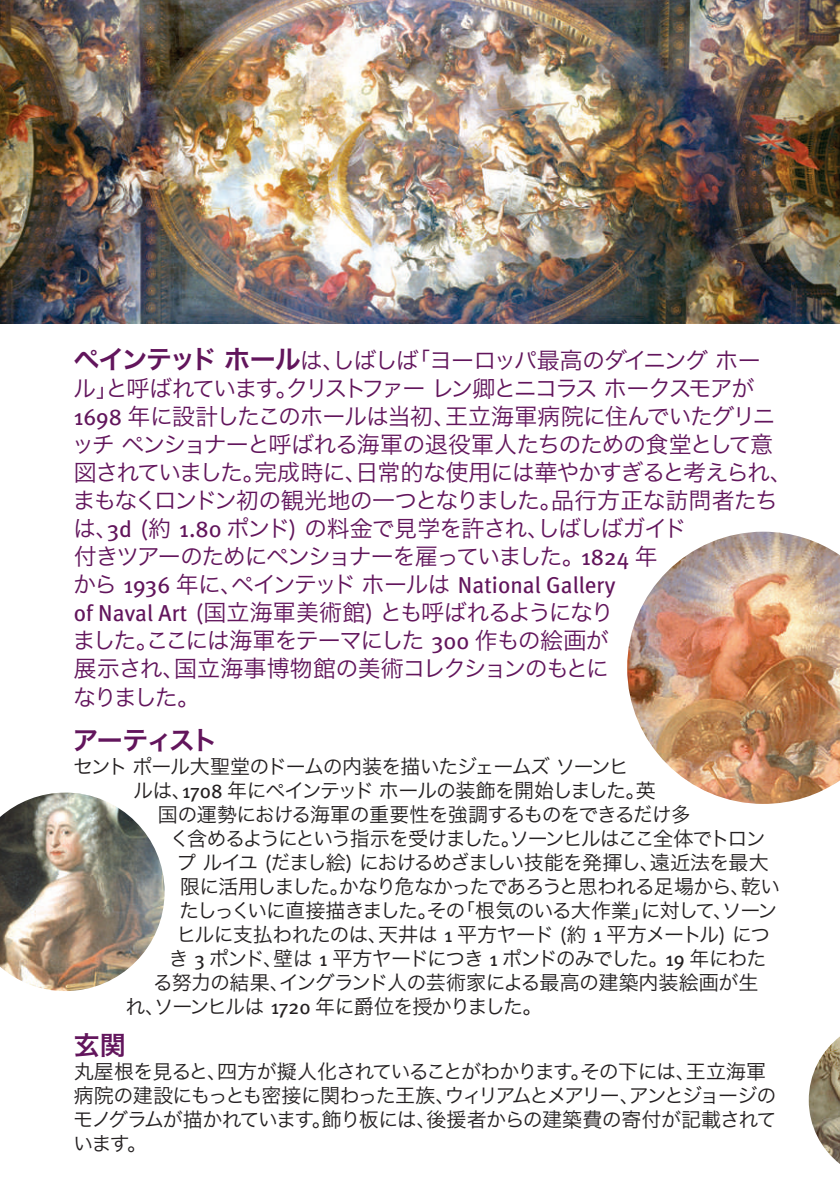
<style>
.page{position:relative;width:840px;height:1191px;background:#fff}
.page>*{position:absolute;margin:0;border:0;box-sizing:border-box;transform-origin:0 0}
.t1{font:26px "Hira Kaku Pro W6";letter-spacing:-.08em;color:#62155c}
.t2{font:23px/28px "Hira Kaku Pro W3";letter-spacing:-.065em;color:#62155c}
.t3{font:23px "Meta";letter-spacing:.005em;color:#62155c}
.t4{font:20px/24px "Hira Kaku Pro W3";letter-spacing:-.065em;color:#231f20}
.t5{font:20px "Hira Kaku Pro W3";letter-spacing:-.1em;color:#231f20}
.t6{font:20px "Hira Kaku Pro W3";letter-spacing:-.025em;color:#231f20}
.s1{font-family:"Hira Kaku Pro W6";font-size:26px}
.s2{font-family:"Meta"}
.s3{font-family:"Hira Kaku Pro W3"}
</style>
<div class="page">
<img style="left:0;top:0;width:839px;height:323px">
<img style="left:627px;top:531px;width:212px;height:273px">
<img style="left:808px;top:1037px;width:31px;height:126px">
<img style="left:0;top:792px;width:164px;height:199px">
<p class="t2" style="left:72px;top:345px;width:722px"><span class="s1">ペインテッド ホール</span>は、しばしば「ヨーロッパ最高のダイニング ホー<br>ル」と呼ばれています。クリストファー レン卿とニコラス ホークスモアが<span class="s2">1698</span> 年に設計したこのホールは当初、王立海軍病院に住んでいたグリニッチ ペンショナーと呼ばれる海軍の退役軍人たちのための食堂として意図されていました。完成時に、日常的な使用には華やかすぎると考えられ、まもなくロンドン初の観光地の一つとなりました。品行方正な訪問者たちは、<span class="s2">3d</span> (約 <span class="s2">1.80</span> ポンド) の料金で見学を許され、しばしばガイド<br>付きツアーのためにペンショナーを雇っていました。<span class="s2">1824</span> 年</p>
<p class="t3" style="left:73px;top:572px;width:543px"><span class="s3">から</span> 1936 <span class="s3">年に、ペインテッド ホールは</span> National Gallery</p>
<p class="t2" style="left:73px;top:597px;width:542px"><span class="s2">of Naval Art</span> (国立海軍美術館) とも呼ばれるようになりました。ここには海軍をテーマにした <span class="s2">300</span> 作もの絵画が展示され、国立海事博物館の美術コレクションのもとになりました。</p>
<h1 class="t1" style="left:73px;top:716px;width:146px">アーティスト</h1>
<p class="t4" style="left:73px;top:753px;width:557px">セント ポール大聖堂のドームの内装を描いたジェームズ ソーンヒ</p>
<p class="t4" style="left:133px;top:777px;width:523px">ルは、<span class="s2">1708</span> 年にペインテッド ホールの装飾を開始しました。英</p>
<p class="t4" style="left:158px;top:801px;width:534px">国の運勢における海軍の重要性を強調するものをできるだけ多</p>
<p class="t5" style="left:170px;top:820px;width:597px">く含めるようにという指示を受けました。ソーンヒルはここ全体でトロン</p>
<p class="t4" style="left:176px;top:849px;width:593px">プ ルイユ (だまし絵) におけるめざましい技能を発揮し、遠近法を最大</p>
<p class="t4" style="left:180px;top:873px;width:601px">限に活用しました。かなり危なかったであろうと思われる足場から、乾い</p>
<p class="t4" style="left:179px;top:897px;width:599px">たしっくいに直接描きました。その「根気のいる大作業」に対して、ソーン</p>
<p class="t4" style="left:176px;top:921px;width:595px">ヒルに支払われたのは、天井は <span class="s2">1</span> 平方ヤード (約 <span class="s2">1</span> 平方メートル) につ</p>
<p class="t4" style="left:169px;top:945px;width:598px">き <span class="s2">3</span> ポンド、壁は <span class="s2">1</span> 平方ヤードにつき <span class="s2">1</span> ポンドのみでした。<span class="s2">19</span> 年にわた</p>
<p class="t6" style="left:153px;top:964px;width:607px">る努力の結果、イングランド人の芸術家による最高の建築内装絵画が生</p>
<p class="t4" style="left:125px;top:993px;width:418px">れ、ソーンヒルは <span class="s2">1720</span> 年に爵位を授かりました。</p>
<h1 class="t1" style="left:74px;top:1021px;width:54px">玄関</h1>
<p class="t4" style="left:73px;top:1058px;width:704px">丸屋根を見ると、四方が擬人化されていることがわかります。その下には、王立海軍病院の建設にもっとも密接に関わった王族、ウィリアムとメアリー、アンとジョージのモノグラムが描かれています。飾り板には、後援者からの建築費の寄付が記載されています。</p>
</div>
